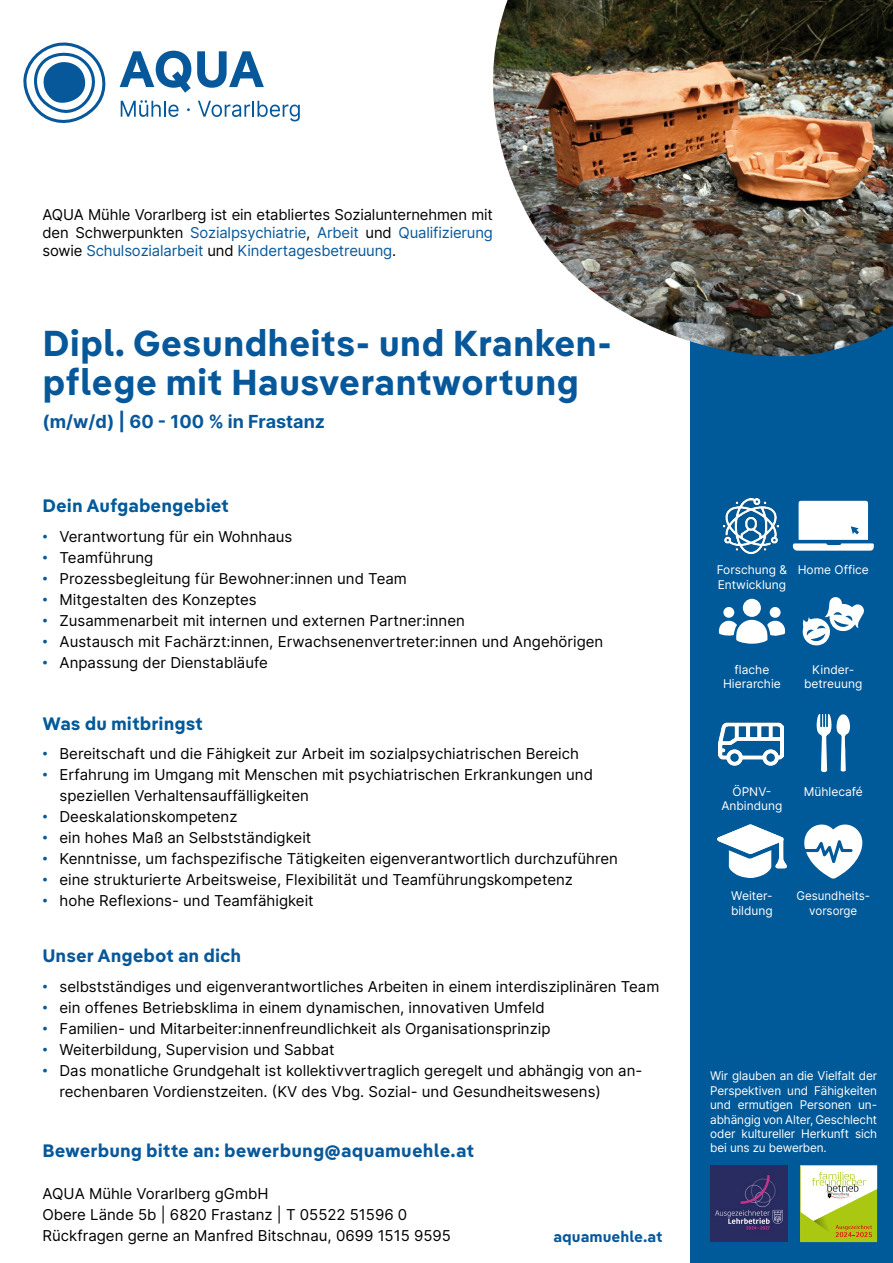
<style>
.page{position:relative;width:893px;height:1263px;background:#fff}
.page>*{position:absolute;margin:0;border:0;box-sizing:border-box;transform-origin:0 0}
.t1{font:700 36px/39px "Pangea Text";color:#07589b}
.t2{font:700 18px "Pangea Text";color:#07589b}
.t3{font:700 18px "Pangea Text";color:#005999}
.t4{font:700 18px "Inter";color:#07589b}
.t5{font:15px/21px "Inter";color:#000}
.t6{font:700 15px "Pangea Text";color:#07589b}
.t7{font:12px/14.4px "Inter";color:#fff;text-align:center}
.t8{font:12px/14.4px "Inter";color:#fff;text-align:center;scale:.96 1}
.s1{color:#07589b}
.s2{font-family:"Arial";color:#07589b}
</style>
<div class="page">
<div style="left:690px;top:268px;width:203px;height:995px;background:#005999"></div>
<svg style="left:23px;top:43px;width:83px;height:80px"></svg>
<svg style="left:120px;top:51px;width:71px;height:42px"></svg>
<svg style="left:197px;top:51px;width:67px;height:37px"></svg>
<svg style="left:121px;top:100px;width:58px;height:17px"></svg>
<svg style="left:198px;top:101px;width:102px;height:20px"></svg>
<img style="left:711px;top:1165px;width:76px;height:77px">
<svg style="left:801px;top:1165px;width:76px;height:77px;background:#d2db86"></svg>
<img style="left:493px;top:0;width:400px;height:357px">
<div style="left:743px;top:599px;width:18px;height:18px;background:#fff;border-radius:50%"></div>
<svg style="left:719px;top:619px;width:66px;height:25px"></svg>
<div style="left:723px;top:607px;width:11px;height:11px;background:#fff;border-radius:50%"></div>
<div style="left:770px;top:607px;width:11px;height:11px;background:#fff;border-radius:50%"></div>
<svg style="left:802px;top:597px;width:62px;height:49px"></svg>
<svg style="left:816px;top:714px;width:34px;height:58px"></svg>
<svg style="left:792px;top:501px;width:82px;height:50px"></svg>
<svg style="left:804px;top:824px;width:59px;height:55px"></svg>
<svg style="left:717px;top:824px;width:70px;height:54px"></svg>
<img style="left:723px;top:498px;width:55px;height:55px">
<img style="left:719px;top:722px;width:65px;height:44px">
<p class="t5" style="left:43px;top:206px;width:452px;line-height:18px;text-align:justify">AQUA Mühle Vorarlberg ist ein etabliertes Sozialunternehmen mit den Schwerpunkten <span class="s1">Sozialpsychiatrie</span>, <span class="s1">Arbeit</span> und <span class="s1">Qualifizierung </span>sowie <span class="s1">Schulsozialarbeit</span> und <span class="s1">Kindertagesbetreuung</span>.</p>
<h1 class="t1" style="left:43px;top:323px;width:571px">Dipl. Gesundheits- und Kranken&shy;pflege mit Hausverantwortung</h1>
<p class="t4" style="left:43px;top:408px;width:284px">(m/w/d) | 60 - 100 % in Frastanz</p>
<p class="t3" style="left:43px;top:492px;width:188px">Dein Aufgabengebiet</p>
<p class="t5" style="left:43px;top:525px;width:251px"><span class="s2">•</span> Verantwortung für ein Wohnhaus</p>
<p class="t5" style="left:43px;top:546px;width:112px"><span class="s2">•</span> Teamführung</p>
<p class="t5" style="left:43px;top:567px;width:366px"><span class="s2">•</span> Prozessbegleitung für Bewohner:innen und Team</p>
<p class="t5" style="left:43px;top:588px;width:216px"><span class="s2">•</span> Mitgestalten des Konzeptes</p>
<p class="t5" style="left:43px;top:609px;width:424px"><span class="s2">•</span> Zusammenarbeit mit internen und externen Partner:innen</p>
<p class="t5" style="left:43px;top:630px;width:562px"><span class="s2">•</span> Austausch mit Fachärzt:innen, Erwachsenenvertreter:innen und Angehörigen</p>
<p class="t5" style="left:43px;top:651px;width:227px"><span class="s2">•</span> Anpassung der Dienstabläufe</p>
<p class="t3" style="left:43px;top:709px;width:162px">Was du mitbringst</p>
<p class="t5" style="left:43px;top:743px;width:538px"><span class="s2">•</span> Bereitschaft und die Fähigkeit zur Arbeit im sozialpsychiatrischen Bereich</p>
<p class="t5" style="left:60px;top:764px;width:535px;text-indent:-17px"><span class="s2">•</span> Erfahrung im Umgang mit Menschen mit psychiatrischen Erkrankungen und speziellen Verhaltensauffälligkeiten</p>
<p class="t5" style="left:43px;top:806px;width:196px"><span class="s2">•</span> Deeskalationskompetenz</p>
<p class="t5" style="left:43px;top:827px;width:270px"><span class="s2">•</span> ein hohes Maß an Selbstständigkeit</p>
<p class="t5" style="left:43px;top:848px;width:577px"><span class="s2">•</span> Kenntnisse, um fachspezifische Tätigkeiten eigenverantwortlich durchzuführen</p>
<p class="t5" style="left:43px;top:869px;width:532px"><span class="s2">•</span> eine strukturierte Arbeitsweise, Flexibilität und Teamführungskompetenz</p>
<p class="t5" style="left:43px;top:890px;width:273px"><span class="s2">•</span> hohe Reflexions- und Teamfähigkeit</p>
<p class="t2" style="left:43px;top:942px;width:200px">Unser Angebot an dich</p>
<p class="t5" style="left:43px;top:975px;width:618px"><span class="s2">•</span> selbstständiges und eigenverantwortliches Arbeiten in einem interdisziplinären Team</p>
<p class="t5" style="left:43px;top:996px;width:504px"><span class="s2">•</span> ein offenes Betriebsklima in einem dynamischen, innovativen Umfeld</p>
<p class="t5" style="left:43px;top:1017px;width:509px"><span class="s2">•</span> Familien- und Mitarbeiter:innenfreundlichkeit als Organisationsprinzip</p>
<p class="t5" style="left:43px;top:1038px;width:294px"><span class="s2">•</span> Weiterbildung, Supervision und Sabbat</p>
<p class="t5" style="left:60px;top:1059px;width:584px;text-indent:-17px"><span class="s2">•</span> Das monatliche Grundgehalt ist kollektivvertraglich geregelt und abhängig von an&shy;rechenbaren Vordienstzeiten. (KV des Vbg. Sozial- und Gesundheitswesens)</p>
<p class="t2" style="left:43px;top:1136px;width:433px">Bewerbung bitte an: bewerbung@aquamuehle.at</p>
<p class="t5" style="left:43px;top:1183px;width:410px">AQUA Mühle Vorarlberg gGmbH<br>Obere Lände 5b | 6820 Frastanz | T 05522 51596 0<br>Rückfragen gerne an Manfred Bitschnau, 0699 1515 9595</p>
<p class="t6" style="left:553px;top:1224px;width:111px">aquamuehle.at</p>
<p class="t7" style="left:717px;top:562px;width:72px;text-align:left">Forschung &amp;<br>Entwicklung</p>
<p class="t7" style="left:798px;top:562px;width:73px">Home Office</p>
<p class="t7" style="left:723px;top:662px;width:59px">flache<br>Hierarchie</p>
<p class="t7" style="left:804px;top:662px;width:60px">Kinder&shy;betreuung</p>
<p class="t7" style="left:721px;top:784px;width:63px">ÖPNV-<br>Anbindung</p>
<p class="t7" style="left:804px;top:784px;width:61px">Mühlecafé</p>
<p class="t7" style="left:731px;top:888px;width:43px;text-align:left">Weiter&shy;bildung</p>
<p class="t8" style="left:796px;top:888px;width:78px">Gesundheits&shy;vorsorge</p>
<p class="t7" style="left:710px;top:1068px;width:168px;text-align:justify">Wir glauben an die Vielfalt der Perspektiven und Fähigkeiten und ermutigen Personen un&shy;abhängig von Alter, Geschlecht oder kultureller Herkunft sich bei uns zu bewerben.</p>
</div>
